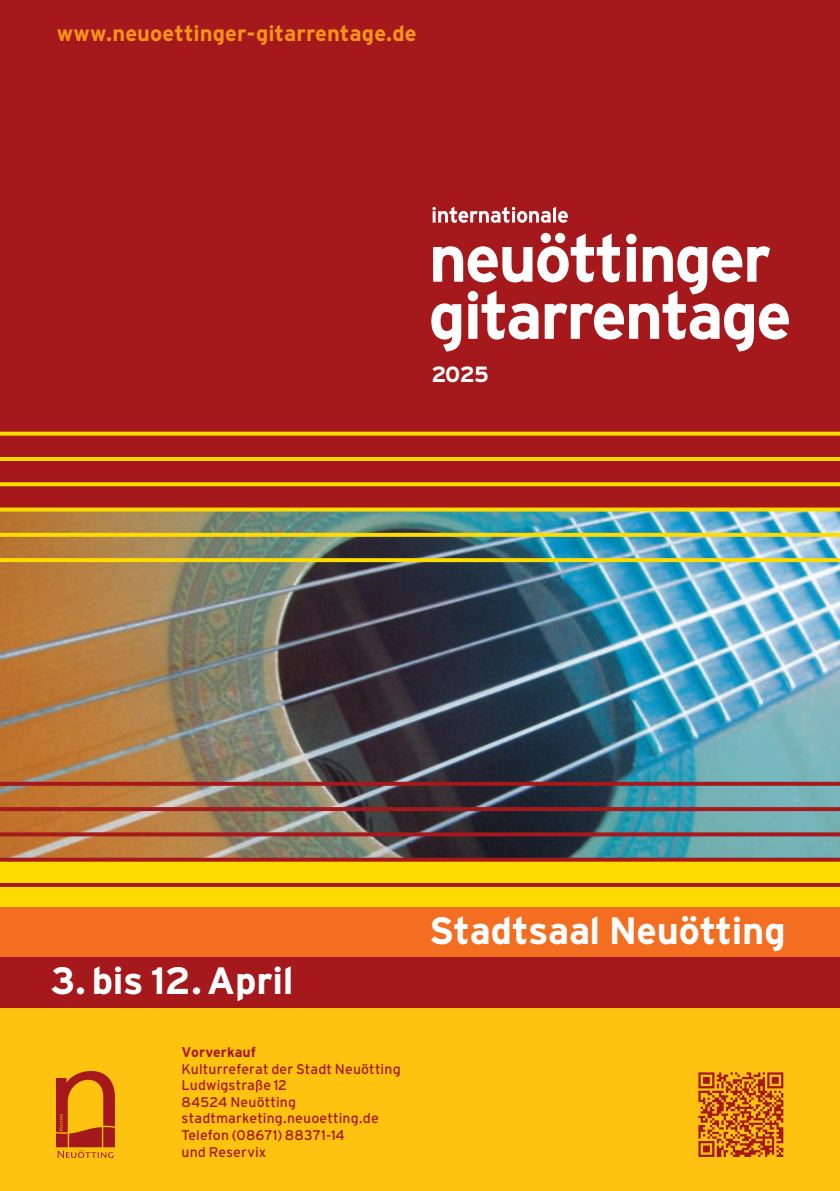
<style>
.page{position:relative;width:840px;height:1191px;background:#fff}
.page>*{position:absolute;margin:0;border:0;box-sizing:border-box;transform-origin:0 0}
.t1{font:700 38px "Interstate";letter-spacing:-.01em;color:#fff}
.t2{font:700 22px "Interstate";letter-spacing:.005em;color:#f7931d}
.t3{font:700 22px "Interstate";color:#fff}
.t4{font:14px/16.6px "Interstate";letter-spacing:.01em;color:#a5181b}
.t5{font:700 14px "Interstate";letter-spacing:.01em;color:#a5181b}
</style>
<div class="page">
<div style="left:0;top:0;width:839px;height:508px;background:#a5181b"></div>
<div style="left:0;top:1007px;width:839px;height:184px;background:#fec210"></div>
<div style="left:0;top:907px;width:839px;height:51px;background:#f36e21"></div>
<svg style="left:431px;top:233px;width:357px;height:118px"></svg>
<svg style="left:432px;top:207px;width:135px;height:16px"></svg>
<img style="left:0;top:511px;width:839px;height:351px">
<div style="left:0;top:957px;width:839px;height:50px;background:#a5181b"></div>
<svg style="left:0;top:432px;width:839px;height:4px;background:#f7cc03"></svg>
<hr style="left:0;top:457px;width:839px;height:4px;background:#ffdc01">
<svg style="left:0;top:482px;width:839px;height:4px;background:#f9cf02"></svg>
<svg style="left:0;top:507px;width:839px;height:4px;background:#f2c104"></svg>
<svg style="left:0;top:533px;width:839px;height:4px;background:#f9d806"></svg>
<svg style="left:0;top:558px;width:839px;height:4px;background:#fad805"></svg>
<div style="left:0;top:862px;width:839px;height:45px;background:#ffdc01"></div>
<svg style="left:0;top:782px;width:839px;height:4px;background:#a21c1e"></svg>
<hr style="left:0;top:807px;width:839px;height:4px;background:#a5181b">
<svg style="left:0;top:832px;width:839px;height:4px;background:#9f2122"></svg>
<svg style="left:0;top:857px;width:839px;height:4px;background:#9c2929"></svg>
<hr style="left:0;top:883px;width:839px;height:4px;background:#a5181b">
<img style="left:57px;top:1071px;width:57px;height:86px">
<img style="left:698px;top:1072px;width:86px;height:85px">
<h2 class="t2" style="left:57px;top:20px;width:361px">www.neuoettinger-gitarrentage.de</h2>
<h2 class="t3" style="left:431px;top:362px;width:59px">2025</h2>
<h1 class="t1" style="left:51px;top:959px;width:244px">3. bis 12. April</h1>
<p class="t5" style="left:181px;top:1044px;width:76px">Vorverkauf</p>
<p class="t4" style="left:181px;top:1060px;width:220px">Kulturreferat der Stadt Neuötting<br>Ludwigstraße 12<br>84524 Neuötting stadtmarketing.neuoetting.de<br>Telefon (08671) 88371-14<br>und Reservix</p>
<h1 class="t1" style="left:429px;top:909px;width:358px">Stadtsaal Neuötting</h1>
</div>
